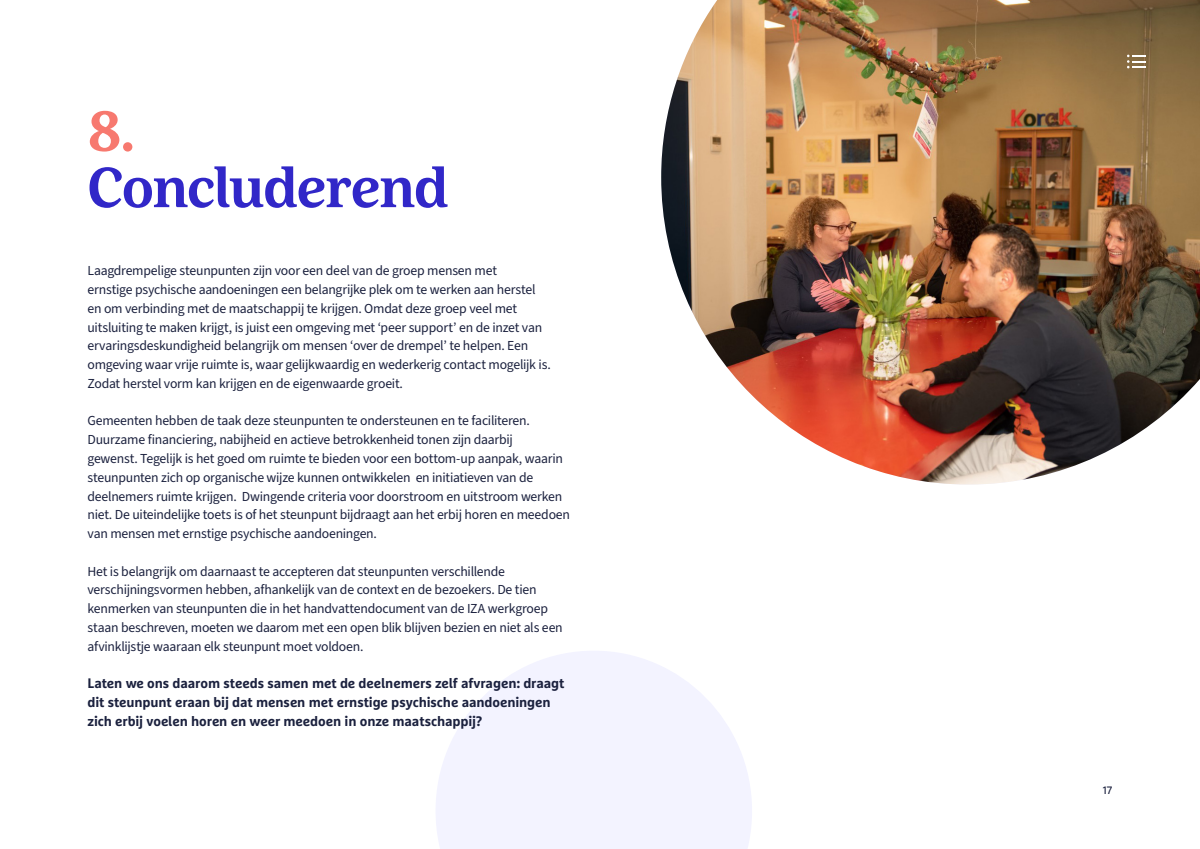
<style>
.page{position:relative;width:1200px;height:849px;background:#fff}
.page>*{position:absolute;margin:0;border:0;box-sizing:border-box;transform-origin:0 0}
.t1{font:700 56.25px "Marselis Serif OT";letter-spacing:-.03em;color:#3127c8}
.t2{font:700 56.25px "Marselis Serif OT";color:#f7796f}
.t3{font:13.75px/18.8px "Source Sans 3";letter-spacing:-.02em;color:#1b213e}
.t4{font:700 13.75px/18.8px "Marselis Pro";letter-spacing:-.01em;color:#1b213e}
.t5{font:10.62px "Marselis Pro";color:#1b213e}
</style>
<div class="page">
<img style="left:661px;top:0;width:539px;height:484px">
<svg style="left:436px;top:651px;width:316px;height:197px;fill:#f3f3ff"></svg>
<svg style="left:1127px;top:55px;width:19px;height:13px"></svg>
<h1 class="t2" style="left:88px;top:97px;width:49px">8.</h1>
<h1 class="t1" style="left:88px;top:153px;width:363px">Concluderend</h1>
<p class="t3" style="left:88px;top:261px;width:465px">Laagdrempelige steunpunten zijn voor een deel van de groep mensen met<br>ernstige psychische aandoeningen een belangrijke plek om te werken aan herstel en om verbinding met de maatschappij te krijgen. Omdat deze groep veel met uitsluiting te maken krijgt, is juist een omgeving met ‘peer support’ en de inzet van ervaringsdeskundigheid belangrijk om mensen ‘over de drempel’ te helpen. Een omgeving waar vrije ruimte is, waar gelijkwaardig en wederkerig contact mogelijk is.<br>Zodat herstel vorm kan krijgen en de eigenwaarde groeit.</p>
<p class="t3" style="left:88px;top:411px;width:484px">Gemeenten hebben de taak deze steunpunten te ondersteunen en te faciliteren.<br>Duurzame financiering, nabijheid en actieve betrokkenheid tonen zijn daarbij<br>gewenst. Tegelijk is het goed om ruimte te bieden voor een bottom-up aanpak, waarin steunpunten zich op organische wijze kunnen ontwikkelen en initiatieven van de deelnemers ruimte krijgen. Dwingende criteria voor doorstroom en uitstroom werken niet. De uiteindelijke toets is of het steunpunt bijdraagt aan het erbij horen en meedoen van mensen met ernstige psychische aandoeningen.</p>
<p class="t3" style="left:88px;top:561px;width:477px">Het is belangrijk om daarnaast te accepteren dat steunpunten verschillende verschijningsvormen hebben, afhankelijk van de context en de bezoekers. De tien kenmerken van steunpunten die in het handvattendocument van de IZA werkgroep staan beschreven, moeten we daarom met een open blik blijven bezien en niet als een afvinklijstje waaraan elk steunpunt moet voldoen.</p>
<p class="t4" style="left:88px;top:673px;width:478px">Laten we ons daarom steeds samen met de deelnemers zelf afvragen: draagt dit steunpunt eraan bij dat mensen met ernstige psychische aandoeningen zich erbij voelen horen en weer meedoen in onze maatschappij?</p>
<p class="t5" style="left:1103px;top:783px;width:11px">17</p>
</div>
